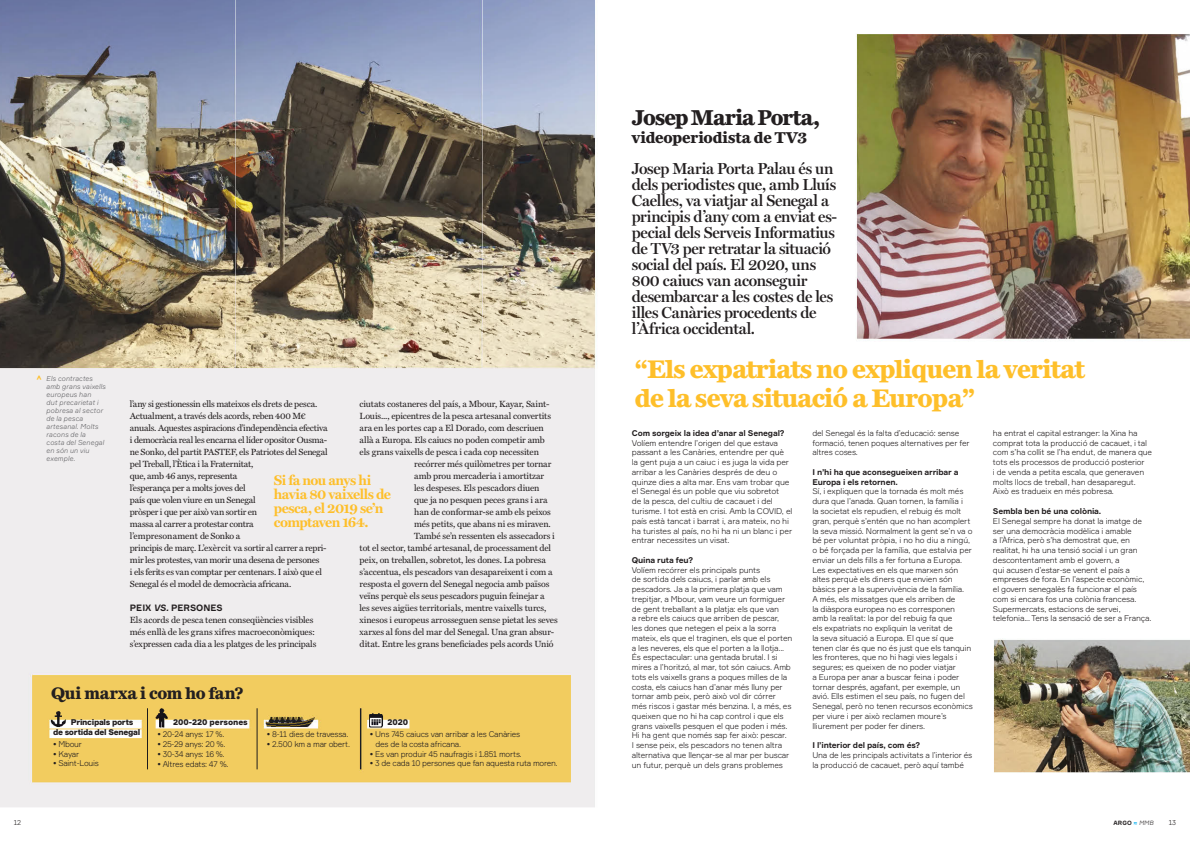
<style>
.page{position:relative;width:1190px;height:842px;background:#fff}
.page>*{position:absolute;margin:0;border:0;box-sizing:border-box;transform-origin:0 0}
.t1{font:700 26px/29px "Miller Daily One";letter-spacing:-.02em;color:#febf2a}
.t2{font:700 22px "Miller Daily One";letter-spacing:-.035em;color:#231f20}
.t3{font:700 17px "Miller Daily One";color:#231f20}
.t4{font:600 16px/16px "Miller Display";letter-spacing:-.015em;color:#231f20}
.t5{font:700 16px "Miller Daily One";letter-spacing:-.005em;color:#231f20}
.t6{font:700 14px/14px "Miller Text";letter-spacing:-.035em;color:#febf2a}
.t7{font:9px/12px "Miller Text";letter-spacing:-.015em;color:#231f20}
.t8{font:700 9px "Formular";color:#231f20}
.t9{font:300 8.1px/9.7px "Formular";letter-spacing:-.02em;color:#231f20}
.t10{font:700 8.1px/9.7px "Formular";letter-spacing:-.02em;color:#231f20}
.t11{font:900 8.1px/9.7px "Formular";letter-spacing:-.04em;color:#231f20}
.t12{font:900 8.1px "Formular";letter-spacing:-.01em;color:#231f20}
.t13{font:900 8px "Formular";color:#febf2a}
.t14{font:italic 300 7px/8px "Formular";letter-spacing:.01em;color:#636366}
.t15{font:300 7px "Formular";color:#231f20}
.t16{font:700 6px "Formular";color:#231f20}
.s1{font-style:italic}
.s2{color:#00aeef}
.s3{font-weight:300;font-style:italic}
</style>
<div class="page">
<img style="left:0;top:0;width:1190px;height:807px">
<p class="t13" style="left:45px;top:375px;width:7px;rotate:90deg">&lt;</p>
<p class="t14" style="left:46px;top:374px;width:61px">Els contractes amb grans vaixells europeus han<br>dut precarietat i pobresa al sector de la pesca artesanal. Molts racons de la<br>costa del Senegal en són un viu exemple.</p>
<p class="t7" style="left:130px;top:398px;width:199px">l’any si gestionessin ells mateixos els drets de pesca.<br>Actualment, a través dels acords, reben 400 M€ anuals. Aquestes aspiracions d’independència efectiva i democràcia real les encarna el líder opositor Ousma&shy;ne Sonko, del partit PASTEF, els Patriotes del Senegal pel Treball, l’Ètica i la Fraternitat,<br>que, amb 46 anys, representa<br>l’esperança per a molts joves del<br>país que volen viure en un Senegal<br>pròsper i que per això van sortir en<br>massa al carrer a protestar contra<br>l’empresonament de Sonko a<br>principis de març. L’exèrcit va sortir al carrer a repri&shy;mir les protestes, van morir una desena de persones<br>i els ferits es van comptar per centenars. I això que el Senegal és el model de democràcia africana.</p>
<p class="t8" style="left:130px;top:602px;width:94px">PEIX <span class="s1">VS.</span> PERSONES</p>
<p class="t7" style="left:130px;top:614px;width:188px">Els acords de pesca tenen conseqüències visibles més enllà de les grans xifres macroeconòmiques: s’expressen cada dia a les platges de les principals</p>
<p class="t7" style="left:359px;top:398px;width:191px">ciutats costaneres del país, a Mbour, Kayar, Saint-</p>
<p class="t7" style="left:359px;top:410px;width:193px">Louis..., epicentres de la pesca artesanal convertits</p>
<p class="t7" style="left:359px;top:422px;width:186px">ara en les portes cap a El Dorado, com descriuen</p>
<p class="t7" style="left:359px;top:434px;width:187px">allà a Europa. Els caiucs no poden competir amb</p>
<p class="t7" style="left:359px;top:446px;width:181px">els grans vaixells de pesca i cada cop necessiten</p>
<p class="t7" style="left:414px;top:458px;width:139px">recórrer més quilòmetres per tornar</p>
<p class="t7" style="left:414px;top:470px;width:131px">amb prou mercaderia i amortitzar</p>
<p class="t7" style="left:414px;top:482px;width:127px">les despeses. Els pescadors diuen</p>
<p class="t7" style="left:414px;top:494px;width:135px">que ja no pesquen peces grans i ara</p>
<p class="t7" style="left:414px;top:506px;width:138px">han de conformar-se amb els peixos</p>
<p class="t7" style="left:414px;top:518px;width:138px">més petits, que abans ni es miraven.</p>
<p class="t7" style="left:414px;top:530px;width:142px">També se’n ressenten els assecadors i</p>
<p class="t7" style="left:359px;top:542px;width:193px">tot el sector, també artesanal, de processament del</p>
<p class="t7" style="left:359px;top:554px;width:188px">peix, on treballen, sobretot, les dones. La pobresa</p>
<p class="t7" style="left:359px;top:566px;width:195px">s’accentua, els pescadors van desapareixent i com a</p>
<p class="t7" style="left:359px;top:578px;width:191px">resposta el govern del Senegal negocia amb països</p>
<p class="t7" style="left:359px;top:590px;width:186px">veïns perquè els seus pescadors puguin feinejar a</p>
<p class="t7" style="left:359px;top:602px;width:188px">les seves aigües territorials, mentre vaixells turcs,</p>
<p class="t7" style="left:359px;top:614px;width:200px">xinesos i europeus arrosseguen sense pietat les seves</p>
<p class="t7" style="left:359px;top:626px;width:196px">xarxes al fons del mar del Senegal. Una gran absur-</p>
<p class="t7" style="left:359px;top:638px;width:195px">ditat. Entre les grans beneficiades pels acords Unió</p>
<h3 class="t6" style="left:274px;top:472px;width:119px">Si fa nou anys hi havia 80 vaixells de pesca, el 2019 se’n comptaven 164.</h3>
<h3 class="t3" style="left:51px;top:682px;width:194px">Qui marxa i com ho fan?</h3>
<p class="t11" style="left:53px;top:716px;width:89px;text-indent:18px">Principals ports de sortida del Senegal</p>
<p class="t9" style="left:53px;top:738px;width:30px">• Mbour</p>
<p class="t9" style="left:53px;top:748px;width:28px">• Kayar</p>
<p class="t9" style="left:53px;top:758px;width:47px">• Saint-Louis</p>
<p class="t12" style="left:173px;top:717px;width:76px">200-220 persones</p>
<p class="t9" style="left:157px;top:729px;width:69px">• 20-24 anys: 17 %.</p>
<p class="t9" style="left:157px;top:738px;width:69px">• 25-29 anys: 20 %.</p>
<p class="t9" style="left:157px;top:748px;width:69px">• 30-34 anys: 16 %.</p>
<p class="t9" style="left:157px;top:758px;width:73px">• Altres edats: 47 %.</p>
<p class="t9" style="left:267px;top:728px;width:83px">• 8-11 dies de travessa.</p>
<p class="t9" style="left:267px;top:738px;width:85px">• 2.500 km a mar obert.</p>
<p class="t11" style="left:387px;top:717px;width:22px">2020</p>
<p class="t9" style="left:375px;top:728px;width:146px;text-indent:-6px">• Uns 745 caiucs van arribar a les Canàries des de la costa africana.</p>
<p class="t9" style="left:370px;top:748px;width:153px">• Es van produir 45 naufragis i 1.851 morts.</p>
<p class="t9" style="left:370px;top:758px;width:189px">• 3 de cada 10 persones que fan aquesta ruta moren.</p>
<h2 class="t2" style="left:632px;top:104px;width:190px">Josep Maria Porta,</h2>
<h3 class="t5" style="left:632px;top:127px;width:177px">videoperiodista de TV3</h3>
<p class="t4" style="left:632px;top:160px;width:207px">Josep Maria Porta Palau és un dels periodistes que, amb Lluís<br>Caelles, va viatjar al Senegal a principis d’any com a enviat es&shy;pecial dels Serveis Informatius de TV3 per retratar la situació social del país. El 2020, uns<br>800 caiucs van aconseguir desembarcar a les costes de les illes Canàries procedents de l’Àfrica occidental.</p>
<h1 class="t1" style="left:634px;top:354px;width:451px">“Els expatriats no expliquen la veritat de la seva situació a Europa”</h1>
<p class="t10" style="left:632px;top:428px;width:154px">Com sorgeix la idea d’anar al Senegal?</p>
<p class="t9" style="left:632px;top:437px;width:162px">Volíem entendre l’origen del que estava passant a les Canàries, entendre per què la gent puja a un caiuc i es juga la vida per arribar a les Canàries després de deu o quinze dies a alta mar. Ens vam trobar que el Senegal és un poble que viu sobretot<br>de la pesca, del cultiu de cacauet i del turisme. I tot està en crisi. Amb la COVID, el país està tancat i barrat i, ara mateix, no hi ha turistes al país, no hi ha ni un blanc i per entrar necessites un visat.</p>
<p class="t10" style="left:632px;top:554px;width:63px">Quina ruta feu?</p>
<p class="t9" style="left:632px;top:564px;width:162px">Volíem recórrer els principals punts<br>de sortida dels caiucs, i parlar amb els pescadors. Ja a la primera platja que vam trepitjar, a Mbour, vam veure un formiguer de gent treballant a la platja: els que van<br>a rebre els caiucs que arriben de pescar,<br>les dones que netegen el peix a la sorra mateix, els que el traginen, els que el porten a les neveres, els que el porten a la llotja...<br>És espectacular: una gentada brutal. I si mires a l’horitzó, al mar, tot són caiucs. Amb tots els vaixells grans a poques milles de la costa, els caiucs han d’anar més lluny per tornar amb peix, però això vol dir córrer més riscos i gastar més benzina. I, a més, es queixen que no hi ha cap control i que els grans vaixells pesquen el que poden i més.<br>Hi ha gent que només sap fer això: pescar.<br>I sense peix, els pescadors no tenen altra alternativa que llençar-se al mar per buscar un futur, perquè un dels grans problemes</p>
<p class="t9" style="left:812px;top:428px;width:159px">del Senegal és la falta d’educació: sense formació, tenen poques alternatives per fer altres coses.</p>
<p class="t10" style="left:812px;top:467px;width:148px">I n’hi ha que aconsegueixen arribar a<br>Europa i els retornen.</p>
<p class="t9" style="left:812px;top:486px;width:162px">Sí, i expliquen que la tornada és molt més dura que l’anada. Quan tornen, la família i<br>la societat els repudien, el rebuig és molt gran, perquè s’entén que no han acomplert la seva missió. Normalment la gent se’n va o bé per voluntat pròpia, i no ho diu a ningú, o bé forçada per la família, que estalvia per enviar un dels fills a fer fortuna a Europa.<br>Les expectatives en els que marxen són altes perquè els diners que envien són bàsics per a la supervivència de la família.<br>A més, els missatges que els arriben de<br>la diàspora europea no es corresponen amb la realitat: la por del rebuig fa que<br>els expatriats no expliquin la veritat de<br>la seva situació a Europa. El que sí que tenen clar és que no és just que els tanquin les fronteres, que no hi hagi vies legals i segures; es queixen de no poder viatjar<br>a Europa per anar a buscar feina i poder tornar després, agafant, per exemple, un avió. Ells estimen el seu país, no fugen del Senegal, però no tenen recursos econòmics per viure i per això reclamen moure’s lliurement per poder fer diners.</p>
<p class="t10" style="left:812px;top:740px;width:109px">I l’interior del país, com és?</p>
<p class="t9" style="left:812px;top:749px;width:161px">Una de les principals activitats a l’interior és la producció de cacauet, però aquí també</p>
<p class="t9" style="left:993px;top:428px;width:161px">ha entrat el capital estranger: la Xina ha comprat tota la producció de cacauet, i tal com s’ha collit se l’ha endut, de manera que tots els processos de producció posterior<br>i de venda a petita escala, que generaven molts llocs de treball, han desaparegut.<br>Això es tradueix en més pobresa.</p>
<p class="t10" style="left:993px;top:506px;width:110px">Sembla ben bé una colònia.</p>
<p class="t9" style="left:993px;top:515px;width:160px">El Senegal sempre ha donat la imatge de ser una democràcia modèlica i amable<br>a l’Àfrica, però s’ha demostrat que, en realitat, hi ha una tensió social i un gran descontentament amb el govern, a<br>qui acusen d’estar-se venent el país a empreses de fora. En l’aspecte econòmic, el govern senegalès fa funcionar el país com si encara fos una colònia francesa.<br>Supermercats, estacions de servei, telefonia... Tens la sensació de ser a França.</p>
<p class="t15" style="left:14px;top:817px;width:9px">12</p>
<p class="t16" style="left:1113px;top:818px;width:42px">ARGO <span class="s2">≈</span> <span class="s3">MMB</span></p>
<p class="t15" style="left:1168px;top:817px;width:9px">13</p>
</div>
